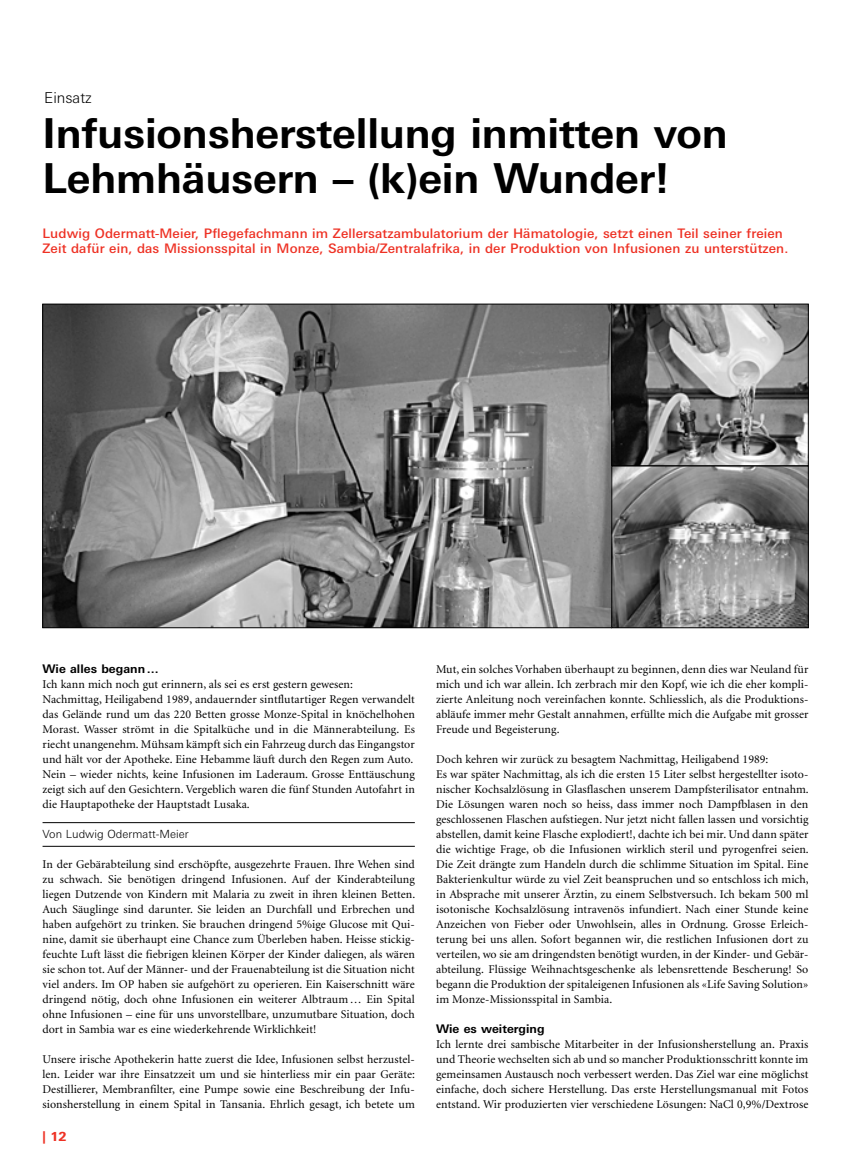
<style>
.page{position:relative;width:851px;height:1170px;background:#fff}
.page>*{position:absolute;margin:0;border:0;box-sizing:border-box;transform-origin:0 0}
.t1{font:700 41.25px/45px "Linotype Univers Basic";letter-spacing:-.005em;color:#000}
.t2{font:300 15px "Linotype Univers Basic";color:#000}
.t3{font:500 13.12px/15px "Linotype Univers Basic";letter-spacing:.01em;color:#ee3124}
.t4{font:800 12.5px "Linotype Univers Basic";color:#ee3124}
.t5{font:11.88px/15px "Minion";letter-spacing:.005em;color:#000}
.t6{font:700 11.88px "Linotype Univers Basic";letter-spacing:.005em;color:#000}
.t7{font:300 11.25px "Linotype Univers Basic";letter-spacing:.005em;color:#000}
</style>
<div class="page">
<hr style="left:43px;top:822px;width:372px;height:1px;background:#000">
<hr style="left:43px;top:845px;width:372px;height:1px;background:#000">
<img style="left:44px;top:306px;width:762px;height:320px">
<div style="left:611px;top:304px;width:197px;height:162px;border:1px solid #000"></div>
<div style="left:611px;top:466px;width:197px;height:162px;border:1px solid #000"></div>
<p class="t2" style="left:44px;top:88px;width:49px">Einsatz</p>
<h1 class="t1" style="left:43px;top:110px;width:686px">Infusionsherstellung inmitten von<br>Lehmhäusern – (k)ein Wunder!</h1>
<p class="t3" style="left:43px;top:225px;width:747px">Ludwig Odermatt-Meier, Pflegefachmann im Zellersatzambulatorium der Hämatologie, setzt einen Teil seiner freien<br>Zeit dafür ein, das Missionsspital in Monze, Sambia/Zentralafrika, in der Produktion von Infusionen zu unterstützen.</p>
<p class="t6" style="left:43px;top:661px;width:118px">Wie alles begann…</p>
<p class="t5" style="left:43px;top:677px;width:374px">Ich kann mich noch gut erinnern, als sei es erst gestern gewesen:<br>Nachmittag, Heiligabend 1989, andauernder sintflutartiger Regen verwandelt das Gelände rund um das 220 Betten grosse Monze-Spital in knöchelhohen Morast. Wasser strömt in die Spitalküche und in die Männerabteilung. Es riecht unangenehm. Mühsam kämpft sich ein Fahrzeug durch das Eingangstor und hält vor der Apotheke. Eine Hebamme läuft durch den Regen zum Auto.<br>Nein – wieder nichts, keine Infusionen im Laderaum. Grosse Enttäuschung zeigt sich auf den Gesichtern. Vergeblich waren die fünf Stunden Autofahrt in die Hauptapotheke der Hauptstadt Lusaka.</p>
<p class="t7" style="left:43px;top:827px;width:148px">Von Ludwig Odermatt-Meier</p>
<p class="t5" style="left:43px;top:857px;width:374px;text-align:justify">In der Gebärabteilung sind erschöpfte, ausgezehrte Frauen. Ihre Wehen sind zu schwach. Sie benötigen dringend Infusionen. Auf der Kinderabteilung liegen Dutzende von Kindern mit Malaria zu zweit in ihren kleinen Betten.<br>Auch Säuglinge sind darunter. Sie leiden an Durchfall und Erbrechen und haben aufgehört zu trinken. Sie brauchen dringend 5%ige Glucose mit Qui&shy;nine, damit sie überhaupt eine Chance zum Überleben haben. Heisse stickig&shy;feuchte Luft lässt die fiebrigen kleinen Körper der Kinder daliegen, als wären sie schon tot. Auf der Männer- und der Frauenabteilung ist die Situation nicht viel anders. Im OP haben sie aufgehört zu operieren. Ein Kaiserschnitt wäre dringend nötig, doch ohne Infusionen ein weiterer Albtraum… Ein Spital ohne Infusionen – eine für uns unvorstellbare, unzumutbare Situation, doch dort in Sambia war es eine wiederkehrende Wirklichkeit!</p>
<p class="t5" style="left:43px;top:1052px;width:374px">Unsere irische Apothekerin hatte zuerst die Idee, Infusionen selbst herzustel&shy;len. Leider war ihre Einsatzzeit um und sie hinterliess mir ein paar Geräte:<br>Destillierer, Membranfilter, eine Pumpe sowie eine Beschreibung der Infu&shy;sionsherstellung in einem Spital in Tansania. Ehrlich gesagt, ich betete um</p>
<p class="t4" style="left:43px;top:1128px;width:26px">| 12</p>
<p class="t5" style="left:436px;top:662px;width:374px;text-align:justify">Mut, ein solches Vorhaben überhaupt zu beginnen, denn dies war Neuland für mich und ich war allein. Ich zerbrach mir den Kopf, wie ich die eher kompli&shy;zierte Anleitung noch vereinfachen konnte. Schliesslich, als die Produktions&shy;abläufe immer mehr Gestalt annahmen, erfüllte mich die Aufgabe mit grosser Freude und Begeisterung.</p>
<p class="t5" style="left:436px;top:752px;width:374px">Doch kehren wir zurück zu besagtem Nachmittag, Heiligabend 1989:<br>Es war später Nachmittag, als ich die ersten 15 Liter selbst hergestellter isoto&shy;nischer Kochsalzlösung in Glasflaschen unserem Dampfsterilisator entnahm.<br>Die Lösungen waren noch so heiss, dass immer noch Dampfblasen in den geschlossenen Flaschen aufstiegen. Nur jetzt nicht fallen lassen und vorsichtig abstellen, damit keine Flasche explodiert!, dachte ich bei mir. Und dann später die wichtige Frage, ob die Infusionen wirklich steril und pyrogenfrei seien.<br>Die Zeit drängte zum Handeln durch die schlimme Situation im Spital. Eine Bakterienkultur würde zu viel Zeit beanspruchen und so entschloss ich mich, in Absprache mit unserer Ärztin, zu einem Selbstversuch. Ich bekam 500 ml isotonische Kochsalzlösung intravenös infundiert. Nach einer Stunde keine Anzeichen von Fieber oder Unwohlsein, alles in Ordnung. Grosse Erleich&shy;terung bei uns allen. Sofort begannen wir, die restlichen Infusionen dort zu verteilen, wo sie am dringendsten benötigt wurden, in der Kinder- und Gebär&shy;abteilung. Flüssige Weihnachtsgeschenke als lebensrettende Bescherung! So begann die Produktion der spitaleigenen Infusionen als «Life Saving Solution» im Monze-Missionsspital in Sambia.</p>
<p class="t6" style="left:436px;top:1021px;width:110px">Wie es weiterging</p>
<p class="t5" style="left:436px;top:1037px;width:374px;text-align:justify">Ich lernte drei sambische Mitarbeiter in der Infusionsherstellung an. Praxis und Theorie wechselten sich ab und so mancher Produktionsschritt konnte im gemeinsamen Austausch noch verbessert werden. Das Ziel war eine möglichst einfache, doch sichere Herstellung. Das erste Herstellungsmanual mit Fotos entstand. Wir produzierten vier verschiedene Lösungen: NaCl 0,9%/Dextrose</p>
</div>
